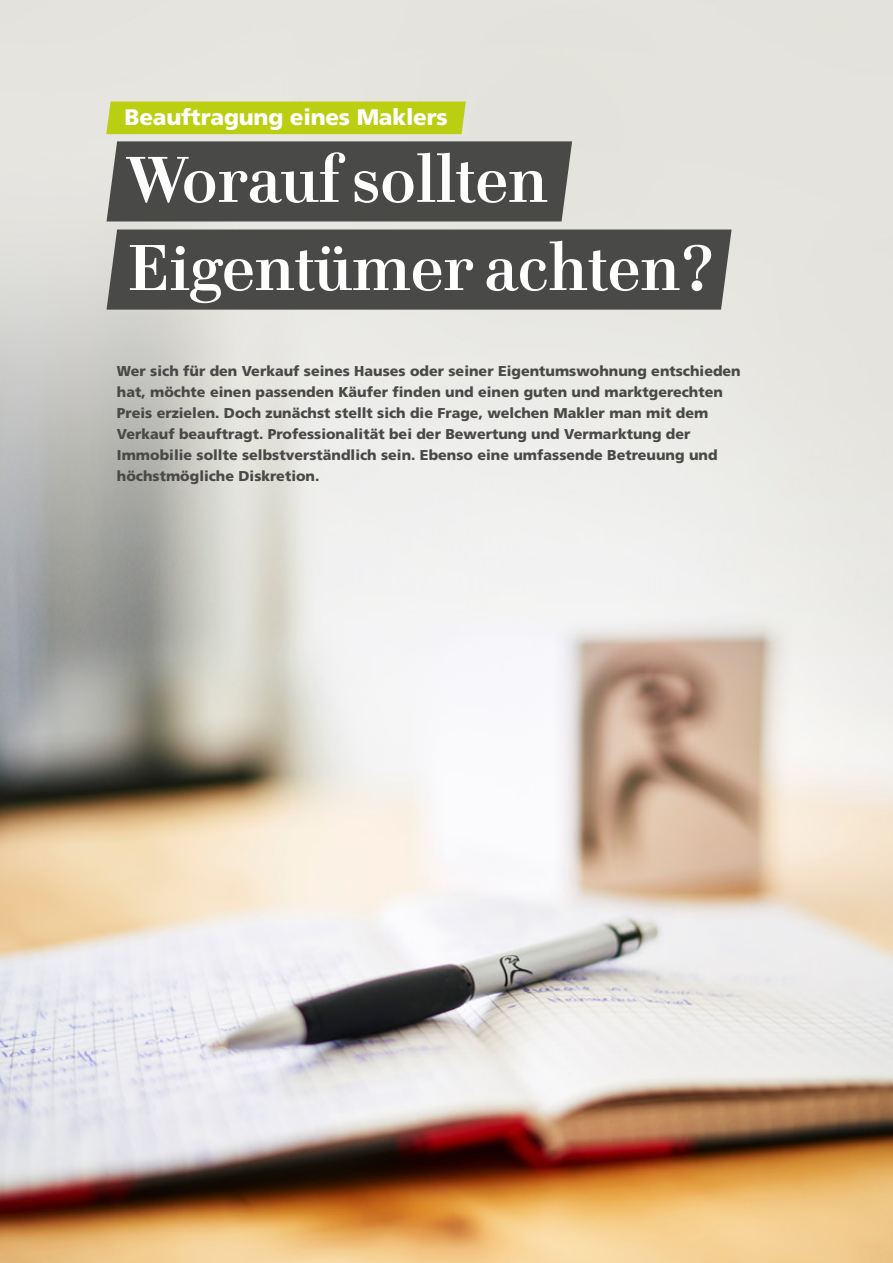
<style>
.page{position:relative;width:893px;height:1263px;background:#fff}
.page>*{position:absolute;margin:0;border:0;box-sizing:border-box;transform-origin:0 0}
.t1{font:700 66px "Cellini";color:#fff}
.t2{font:900 22.5px "Frutiger LT Std";letter-spacing:-.01em;color:#fff}
.t3{font:900 14.25px/21px "Frutiger LT Std";color:#494948}
</style>
<div class="page">
<img style="left:0;top:0;width:893px;height:1263px">
<div style="left:106px;top:102px;width:360px;height:32px;background:#bbcf12"></div>
<div style="left:107px;top:229px;width:625px;height:81px;background:#494948"></div>
<div style="left:107px;top:141px;width:465px;height:80px;background:#494948"></div>
<h2 class="t2" style="left:125px;top:104px;width:325px">Beauftragung eines Maklers</h2>
<h1 class="t1" style="left:128px;top:141px;width:422px">Worauf sollten</h1>
<h1 class="t1" style="left:128px;top:229px;width:588px">Eigentümer achten?</h1>
<p class="t3" style="left:117px;top:360px;width:625px">Wer sich für den Verkauf seines Hauses oder seiner Eigentumswohnung entschieden hat, möchte einen passenden Käufer finden und einen guten und marktgerechten Preis erzielen. Doch zunächst stellt sich die Frage, welchen Makler man mit dem Verkauf beauftragt. Professionalität bei der Bewertung und Vermarktung der Immobilie sollte selbstverständlich sein. Ebenso eine umfassende Betreuung und höchstmögliche Diskretion.</p>
</div>
